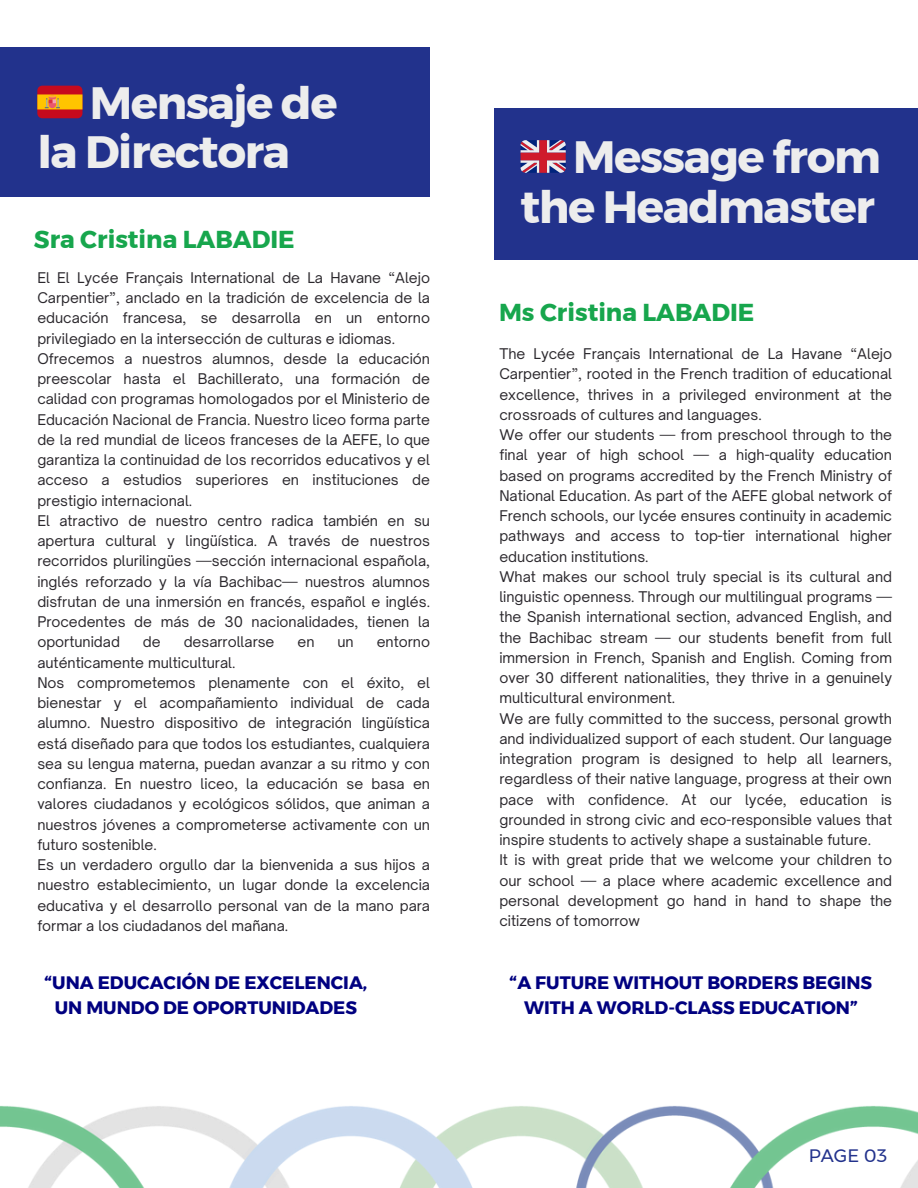
<style>
.page{position:relative;width:918px;height:1188px;background:#fff}
.page>*{position:absolute;margin:0;border:0;box-sizing:border-box;transform-origin:0 0}
.t1{font:700 45.15px/49.5px "Gontserrat";letter-spacing:-.03em;color:#ededed}
.t2{font:700 24.45px "Gontserrat";color:#17a64d}
.t3{font:700 18px/24.8px "Gontserrat";color:#000080;text-align:center}
.t4{font:18px "Gontserrat";color:#22328c}
.t5{font:14.1px/20.2px "Open Sauce One";color:#2b282d;text-align:justify}
</style>
<div class="page">
<div style="left:0;top:47px;width:430px;height:150px;background:#22328c"></div>
<div style="left:495px;top:108px;width:423px;height:151px;background:#22328c"></div>
<img style="left:0;top:1106px;width:918px;height:82px">
<p class="t1" style="left:37px;top:78px;width:302px;text-indent:52px">Mensaje de la Directora</p>
<p class="t2" style="left:34px;top:224px;width:262px">Sra Cristina LABADIE</p>
<h1 class="t5" style="left:37px;top:267px;width:394px">El El Lycée Français International de La Havane “Alejo Carpentier”, anclado en la tradición de excelencia de la educación francesa, se desarrolla en un entorno privilegiado en la intersección de culturas e idiomas.</h1>
<h1 class="t5" style="left:37px;top:348px;width:394px">Ofrecemos a nuestros alumnos, desde la educación preescolar hasta el Bachillerato, una formación de calidad con programas homologados por el Ministerio de Educación Nacional de Francia. Nuestro liceo forma parte de la red mundial de liceos franceses de la AEFE, lo que garantiza la continuidad de los recorridos educativos y el acceso a estudios superiores en instituciones de prestigio internacional.</h1>
<h2 class="t5" style="left:37px;top:510px;width:394px">El atractivo de nuestro centro radica también en su apertura cultural y lingüística. A través de nuestros recorridos plurilingües —sección internacional española, inglés reforzado y la vía Bachibac— nuestros alumnos disfrutan de una inmersión en francés, español e inglés.<br>Procedentes de más de 30 nacionalidades, tienen la oportunidad</h2>
<h2 class="t5" style="left:143px;top:632px;width:19px">de</h2>
<h2 class="t5" style="left:184px;top:632px;width:92px">desarrollarse</h2>
<h2 class="t5" style="left:297px;top:632px;width:18px">en</h2>
<h2 class="t5" style="left:337px;top:632px;width:18px">un</h2>
<h2 class="t5" style="left:377px;top:632px;width:55px">entorno</h2>
<h2 class="t5" style="left:37px;top:652px;width:200px">auténticamente multicultural.</h2>
<p class="t5" style="left:37px;top:672px;width:394px">Nos comprometemos plenamente con el éxito, el bienestar y el acompañamiento individual de cada alumno. Nuestro dispositivo de integración lingüística está diseñado para que todos los estudiantes, cualquiera sea su lengua materna, puedan avanzar a su ritmo y con confianza. En nuestro liceo, la educación se basa en valores ciudadanos y ecológicos sólidos, que animan a nuestros jóvenes a comprometerse activamente con un futuro sostenible.</p>
<p class="t5" style="left:37px;top:855px;width:394px">Es un verdadero orgullo dar la bienvenida a sus hijos a nuestro establecimiento, un lugar donde la excelencia educativa y el desarrollo personal van de la mano para formar a los ciudadanos del mañana.</p>
<p class="t1" style="left:521px;top:132px;width:362px;text-align:right">Message from the Headmaster</p>
<p class="t2" style="left:499px;top:297px;width:257px">Ms Cristina LABADIE</p>
<p class="t5" style="left:499px;top:344px;width:394px">The Lycée Français International de La Havane “Alejo Carpentier”, rooted in the French tradition of educational excellence, thrives in a privileged environment at the crossroads of cultures and languages.</p>
<p class="t5" style="left:499px;top:425px;width:394px">We offer our students — from preschool through to the final year of high school — a high-quality education based on programs accredited by the French Ministry of National Education. As part of the AEFE global network of French schools, our lycée ensures continuity in academic pathways and access to top-tier international higher education institutions.</p>
<h2 class="t5" style="left:499px;top:566px;width:394px">What makes our school truly special is its cultural and linguistic openness. Through our multilingual programs — the Spanish international section, advanced English, and the Bachibac stream — our students benefit from full immersion in French, Spanish and English. Coming from over 30 different nationalities, they thrive in a genuinely multicultural environment.</h2>
<p class="t5" style="left:499px;top:708px;width:394px">We are fully committed to the success, personal growth and individualized support of each student. Our language integration program is designed to help all learners, regardless of their native language, progress at their own pace with confidence. At our lycée, education is grounded in strong civic and eco-responsible values that inspire students to actively shape a sustainable future.</p>
<p class="t5" style="left:499px;top:850px;width:394px">It is with great pride that we welcome your children to our school — a place where academic excellence and personal development go hand in hand to shape the citizens of tomorrow</p>
<h3 class="t3" style="left:44px;top:970px;width:324px">“UNA EDUCACIÓN DE EXCELENCIA,<br>UN MUNDO DE OPORTUNIDADES</h3>
<p class="t3" style="left:510px;top:970px;width:364px">“A FUTURE WITHOUT BORDERS BEGINS<br>WITH A WORLD-CLASS EDUCATION”</p>
<h3 class="t4" style="left:809px;top:1144px;width:80px">PAGE 03</h3>
</div>
